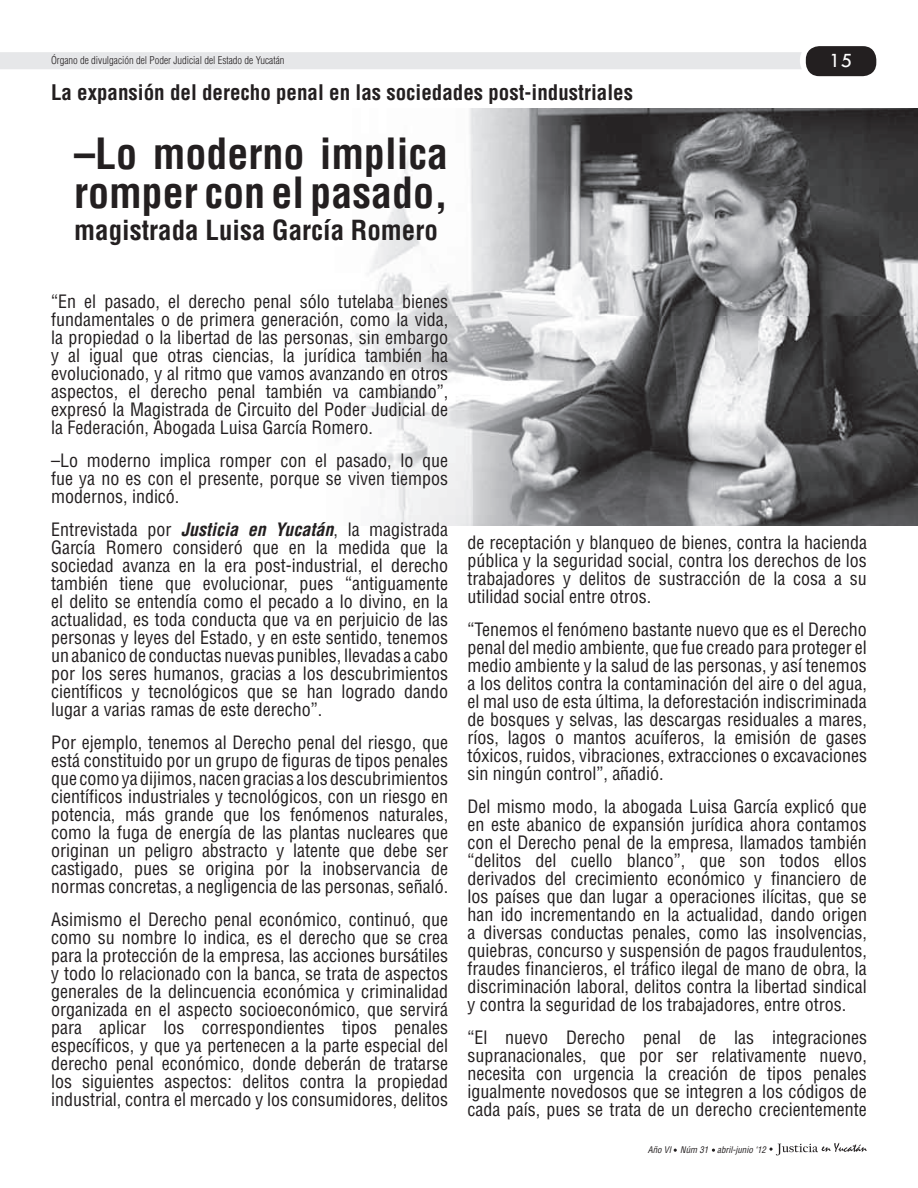
<style>
.page{position:relative;width:918px;height:1188px;background:#fff}
.page>*{position:absolute;margin:0;border:0;box-sizing:border-box;transform-origin:0 0}
.t1{font:700 condensed 42px/39px "Helvetica LT Std";color:#231f20}
.t2{font:700 condensed 27px "Helvetica LT Std";color:#231f20}
.t3{font:700 condensed 21px "Helvetica LT Std";color:#231f20}
.t4{font:21px "Tw Cen";color:#fff}
.t5{font:condensed 18px/18px "Helvetica LT Std";color:#231f20;text-align:justify}
.t6{font:300 condensed 10.5px "Helvetica LT Std";color:#231f20}
.t7{font:italic condensed 8.85px "Helvetica LT Std";color:#231f20}
.s1{font-weight:700;font-style:italic}
</style>
<div class="page">
<div style="left:0;top:52px;width:802px;height:17px;background:#e6e7e9"></div>
<div style="left:806px;top:46px;width:70px;height:30px;background:#231f20;border-radius:14px"></div>
<svg style="left:769px;top:1143px;width:98px;height:12px"></svg>
<img style="left:335px;top:108px;width:583px;height:417px">
<p class="t6" style="left:51px;top:54px;width:235px">Órgano de divulgación del Poder Judicial del Estado de Yucatán</p>
<p class="t3" style="left:51px;top:79px;width:584px">La expansión del derecho penal en las sociedades post-industriales</p>
<h1 class="t1" style="left:74px;top:134px;width:376px">–Lo moderno implica romper con el pasado,</h1>
<h2 class="t2" style="left:74px;top:214px;width:365px">magistrada Luisa García Romero</h2>
<p class="t4" style="left:829px;top:47px;width:25px">15</p>
<p class="t5" style="left:51px;top:293px;width:399px">“En el pasado, el derecho penal sólo tutelaba bienes fundamentales o de primera generación, como la vida, la propiedad o la libertad de las personas, sin embargo y al igual que otras ciencias, la jurídica también ha evolucionado, y al ritmo que vamos avanzando en otros aspectos, el derecho penal también va cambiando”, expresó la Magistrada de Circuito del Poder Judicial de la Federación, Abogada Luisa García Romero.</p>
<p class="t5" style="left:51px;top:452px;width:399px">–Lo moderno implica romper con el pasado, lo que fue ya no es con el presente, porque se viven tiempos modernos, indicó.</p>
<p class="t5" style="left:51px;top:521px;width:399px">Entrevistada por <span class="s1">Justicia en Yucatán</span>, la magistrada García Romero consideró que en la medida que la sociedad avanza en la era post-industrial, el derecho también tiene que evolucionar, pues “antiguamente el delito se entendía como el pecado a lo divino, en la actualidad, es toda conducta que va en perjuicio de las personas y leyes del Estado, y en este sentido, tenemos un abanico de conductas nuevas punibles, llevadas a cabo por los seres humanos, gracias a los descubrimientos científicos y tecnológicos que se han logrado dando lugar a varias ramas de este derecho”.</p>
<p class="t5" style="left:51px;top:734px;width:399px">Por ejemplo, tenemos al Derecho penal del riesgo, que está constituido por un grupo de figuras de tipos penales que como ya dijimos, nacen gracias a los descubrimientos científicos industriales y tecnológicos, con un riesgo en potencia, más grande que los fenómenos naturales, como la fuga de energía de las plantas nucleares que originan un peligro abstracto y latente que debe ser castigado, pues se or igina por la inobservancia de normas concretas, a negligencia de las personas, señaló.</p>
<p class="t5" style="left:51px;top:911px;width:399px">Asimismo el Derecho penal económico, continuó, que como su nombre lo indica, es el derecho que se crea para la protección de la empresa, las acciones bursátiles y todo lo relacionado con la banca, se trata de aspectos generales de la delincuencia económica y criminalidad organizada en el aspecto socioeconómico, que servirá para aplicar los correspondientes tipos penales específicos, y que ya pertenecen a la parte especial del derecho penal económico, donde deberán de tratarse los siguientes aspectos: delitos contra la propiedad industrial, contra el mercado y los consumidores, delitos</p>
<p class="t5" style="left:467px;top:533px;width:401px">de receptación y blanqueo de bienes, contra la hacienda pública y la seguridad social, contra los derechos de los trabajadores y delitos de sustracción de la cosa a su utilidad social entre otros.</p>
<p class="t5" style="left:467px;top:620px;width:401px">“Tenemos el fenómeno bastante nuevo que es el Derecho penal del medio ambiente, que fue creado para proteger el medio ambiente y la salud de las personas, y así tenemos a los delitos contra la contaminación del aire o del agua, el mal uso de esta última, la deforestación indiscriminada de bosques y selvas, las descargas residuales a mares, ríos, lagos o mantos acuíferos, la emisión de gases tóxicos, ruidos, vibraciones, extracciones o excavaciones sin ningún control”, añadió.</p>
<p class="t5" style="left:467px;top:797px;width:401px">Del mismo modo, la abogada Luisa García explicó que en este abanico de expansión jurídica ahora contamos con el Derecho penal de la empresa, llamados también “delitos del cuello blanco”, que son todos ellos derivados del crecimiento económico y financiero de los países que dan lugar a operaciones ilícitas, que se han ido incrementando en la actualidad, dando origen a diversas conductas penales, como las insolvencias, quiebras, concurso y suspensión de pagos fraudulentos, fraudes financieros, el tráfico ilegal de mano de obra, la discriminación laboral, delitos contra la libertad sindical y contra la seguridad de los trabajadores, entre otros.</p>
<p class="t5" style="left:467px;top:1028px;width:401px">“El nuevo Derecho penal de las integraciones supranacionales, que por ser relativamente nuevo, necesita con urgencia la creación de tipos penales igualmente novedosos que se integren a los códigos de cada país, pues se trata de un derecho crecientemente</p>
<p class="t7" style="left:648px;top:1144px;width:120px">Año VI Núm 31 abril-junio ‘12</p>
</div>
